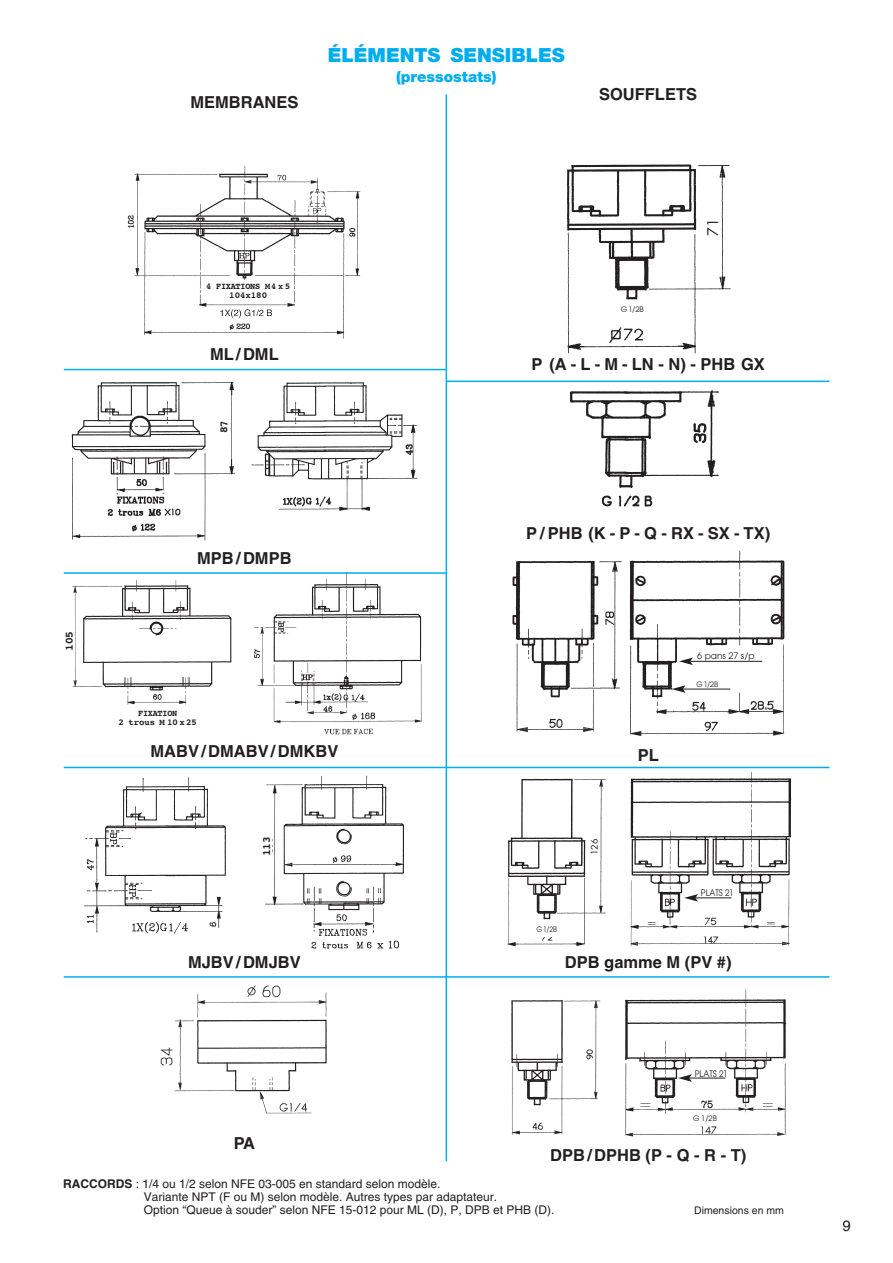
<style>
.page{position:relative;width:893px;height:1263px;background:#fff}
.page>*{position:absolute;margin:0;border:0;box-sizing:border-box;transform-origin:0 0}
.t1{font:900 19.5px "Helvetica Neue";color:#00aeef}
.t2{font:700 16.5px "Helvetica";color:#231f20}
.t3{font:900 15px "Helvetica Neue";color:#00aeef}
.t4{font:15px "Helvetica";color:#231f20}
.t5{font:14.25px "Futura";color:#231f20}
.t6{font:12px/12.8px "Helvetica";color:#231f20}
.t7{font:700 11.25px "Courier";letter-spacing:-.03em;color:#231f20}
.t8{font:10.5px "Helvetica";color:#231f20}
.t9{font:700 9px/9px "Courier";letter-spacing:-.03em;color:#231f20;text-align:center;scale:.95 1}
.t10{font:9px "Avant Garde";color:#231f20;scale:.9 1}
.t11{font:9px "Avant Garde";color:#231f20}
.t12{font:9px "Futura";color:#231f20}
.t13{font:7.5px "Avant Garde";color:#231f20}
.t14{font:7.5px "Avant Garde";color:#231f20;scale:.9 1}
.t15{font:7.5px "Avant Garde";color:#231f20;scale:.95 1}
.s1{font-weight:700}
</style>
<div class="page">
<hr style="left:64px;top:369px;width:382px;height:1px;background:#00aeef">
<hr style="left:64px;top:572px;width:382px;height:2px;background:#00aeef">
<hr style="left:64px;top:767px;width:382px;height:1px;background:#00aeef">
<hr style="left:447px;top:381px;width:382px;height:1px;background:#00aeef">
<hr style="left:447px;top:767px;width:382px;height:1px;background:#00aeef">
<hr style="left:64px;top:976px;width:382px;height:2px;background:#00aeef">
<hr style="left:447px;top:976px;width:382px;height:2px;background:#00aeef">
<hr style="left:446px;top:94px;width:1px;height:1067px;background:#00aeef">
<img style="left:127px;top:165px;width:234px;height:174px">
<img style="left:71px;top:381px;width:347px;height:160px">
<img style="left:67px;top:572px;width:356px;height:163px">
<img style="left:84px;top:775px;width:320px;height:174px">
<img style="left:160px;top:985px;width:167px;height:129px">
<img style="left:567px;top:164px;width:164px;height:190px">
<img style="left:570px;top:390px;width:149px;height:117px">
<img style="left:512px;top:551px;width:273px;height:185px">
<img style="left:507px;top:773px;width:285px;height:174px">
<img style="left:511px;top:988px;width:276px;height:149px">
<div style="left:203px;top:280px;width:90px;height:21px;background:#fff"></div>
<div style="left:113px;top:705px;width:90px;height:23px;background:#fff"></div>
<hr style="left:689px;top:1078px;width:36px;height:1px;background:#231f20">
<svg style="left:678px;top:1074px;width:14px;height:8px"></svg>
<div style="left:510px;top:925px;width:73px;height:12px;background:#fff"></div>
<hr style="left:695px;top:897px;width:36px;height:1px;background:#231f20">
<svg style="left:684px;top:894px;width:14px;height:8px"></svg>
<div style="left:696px;top:649px;width:84px;height:19px;background:#fff"></div>
<hr style="left:690px;top:661px;width:72px;height:1px;background:#231f20">
<svg style="left:679px;top:658px;width:14px;height:7px"></svg>
<hr style="left:683px;top:689px;width:47px;height:1px;background:#231f20">
<svg style="left:672px;top:685px;width:13px;height:8px"></svg>
<div style="left:571px;top:305px;width:122px;height:17px;background:#fff"></div>
<div style="left:259px;top:821px;width:13px;height:51px;background:#fff"></div>
<div style="left:60px;top:615px;width:15px;height:51px;background:#fff"></div>
<div style="left:215px;top:401px;width:15px;height:51px;background:#fff"></div>
<div style="left:700px;top:200px;width:20px;height:54px;background:#fff"></div>
<div style="left:587px;top:820px;width:13px;height:54px;background:#fff"></div>
<p class="t7" style="left:64px;top:651px;width:21px;rotate:-90deg">105</p>
<h2 class="t2" style="left:190px;top:96px;width:110px">MEMBRANES</h2>
<h1 class="t1" style="left:328px;top:48px;width:238px">ÉLÉMENTS SENSIBLES</h1>
<p class="t3" style="left:396px;top:71px;width:102px">(pressostats)</p>
<h2 class="t2" style="left:599px;top:89px;width:100px">SOUFFLETS</h2>
<p class="t9" style="left:206px;top:282px;width:90px">4 FIXATIONS M4 x 5<br>104x180</p>
<h2 class="t2" style="left:210px;top:348px;width:70px">ML / DML</h2>
<p class="t7" style="left:219px;top:433px;width:15px;rotate:-90deg">87</p>
<h2 class="t2" style="left:197px;top:552px;width:96px">MPB / DMPB</h2>
<p class="t9" style="left:119px;top:709px;width:84px">FIXATION<br>2 trous M 10 x 25</p>
<p class="t13" style="left:621px;top:307px;width:25px">G 1/2B</p>
<p class="t5" style="left:706px;top:236px;width:19px;rotate:-90deg">71</p>
<h2 class="t2" style="left:531px;top:358px;width:235px">P (A-L-M-LN - N) - PHBGX</h2>
<h2 class="t2" style="left:526px;top:527px;width:245px">P/PHB(K-P-Q -RX-SX-TX)</h2>
<p class="t11" style="left:697px;top:653px;width:59px">6 pans 27 s/p</p>
<p class="t15" style="left:696px;top:681px;width:24px">G 1/2B</p>
<h2 class="t2" style="left:150px;top:745px;width:189px">MABV / DMABV / DMKBV</h2>
<h2 class="t2" style="left:638px;top:749px;width:23px">PL</h2>
<p class="t7" style="left:262px;top:856px;width:22px;rotate:-90deg">113</p>
<p class="t12" style="left:590px;top:855px;width:18px;rotate:-90deg">126</p>
<p class="t10" style="left:701px;top:890px;width:38px">PLATS 21</p>
<p class="t14" style="left:536px;top:927px;width:24px">G 1/2B</p>
<h2 class="t2" style="left:188px;top:957px;width:114px">MJBV / DMJBV</h2>
<h2 class="t2" style="left:565px;top:957px;width:168px">DPB gamme M (PV #)</h2>
<p class="t10" style="left:695px;top:1070px;width:38px">PLATS 21</p>
<p class="t13" style="left:693px;top:1116px;width:25px">G 1/2B</p>
<h2 class="t2" style="left:234px;top:1137px;width:23px">PA</h2>
<h2 class="t2" style="left:550px;top:1149px;width:198px">DPB / DPHB (P - Q - R - T)</h2>
<p class="t6" style="left:144px;top:1179px;width:412px;text-indent:-81px"><span class="s1">RACCORDS</span> : 1/4 ou 1/2 selon NFE 03-005 en standard selon modèle.<br>Variante NPT (F ou M) selon modèle. Autres types par adaptateur.<br>Option “Queue à souder” selon NFE 15-012 pour ML (D), P, DPB et PHB (D).</p>
<p class="t8" style="left:694px;top:1206px;width:91px">Dimensions en mm</p>
<p class="t4" style="left:842px;top:1220px;width:10px">9</p>
</div>
